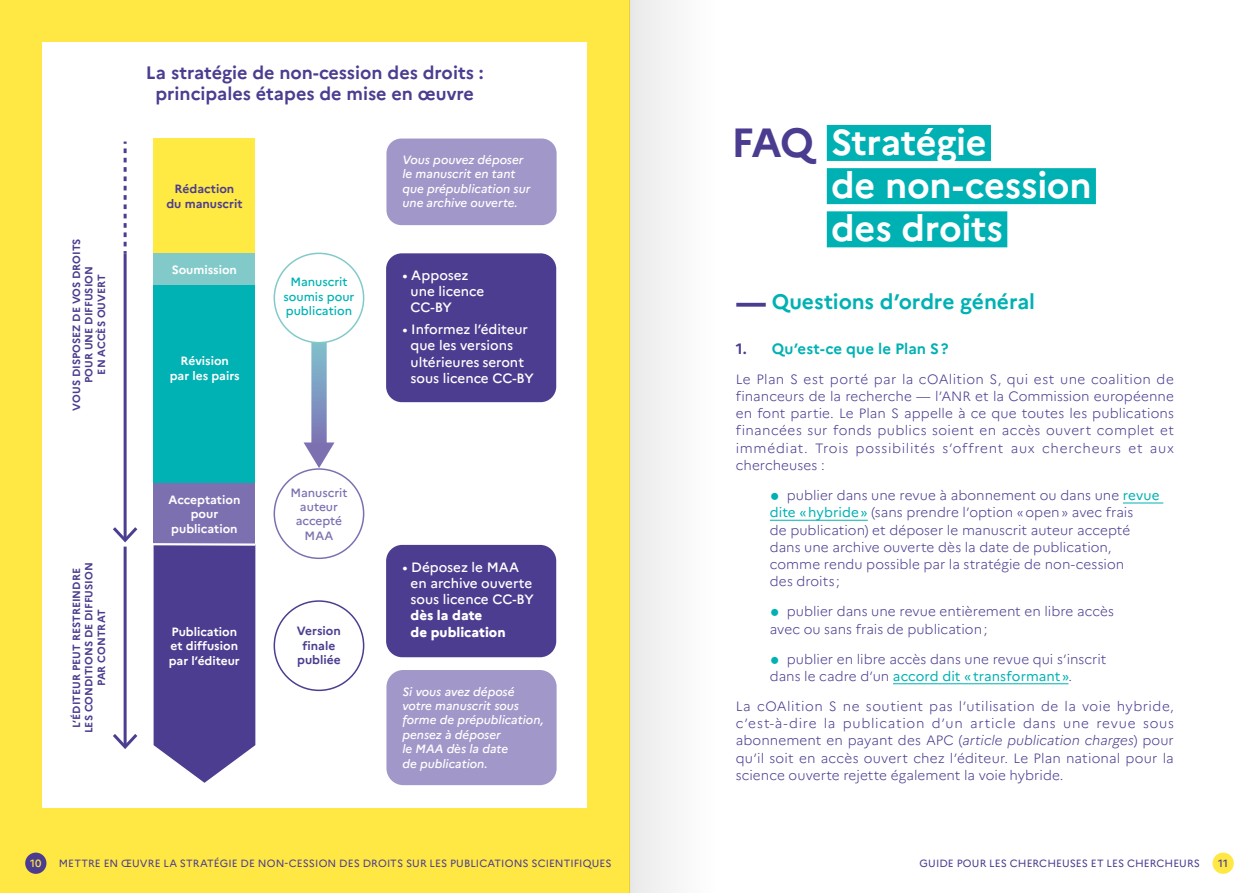
<style>
.page{position:relative;width:1259px;height:893px;background:#fff}
.page>*{position:absolute;margin:0;border:0;box-sizing:border-box;transform-origin:0 0}
.t1{font:700 36px/43.2px "Marianne";letter-spacing:-.01em;color:#fff}
.t2{font:700 21px "Marianne";letter-spacing:-.005em;color:#00b1b3}
.t3{font:700 18px/21.6px "Marianne";color:#4c3d90;text-align:center}
.t4{font:700 15px "Marianne";letter-spacing:.005em;color:#00b1b3}
.t5{font:300 13.5px/17.2px "Marianne";letter-spacing:.005em;color:#4c3c90}
.t6{font:500 13.5px/16.2px "Marianne";color:#fff}
.t7{font:800 13.5px/16.2px "Marianne";color:#fff}
.t8{font:italic 500 12px/14.4px "Marianne";color:#fff}
.t9{font:700 12px/14.4px "Marianne";color:#fff;text-align:center}
.t10{font:700 12px/14.4px "Marianne";color:#4c3d90;text-align:center}
.t11{font:500 12px/14.4px "Marianne";color:#00b2b3;text-align:center}
.t12{font:500 12px/14.4px "Marianne";color:#7d70b1;text-align:center}
.t13{font:10.5px "Marianne";letter-spacing:.005em;color:#4c3c90}
.t14{font:700 10.5px/12.6px "Marianne";color:#4c3d90;text-align:center}
.t15{font:500 10.5px "Marianne";color:#ffe843}
.t16{font:500 10.5px "Marianne";color:#4c3c90}
.s1{font-size:40.65px;color:#4c3c90}
.s2{font-weight:800;font-size:28.5px;color:#4c3c90}
.s3{color:#4c3c90}
.s4{font-weight:400;color:#00b1b3}
.s5{font-style:italic}
</style>
<div class="page">
<div style="left:827px;top:125px;width:164px;height:36px;background:#00b1b3"></div>
<div style="left:827px;top:168px;width:269px;height:36px;background:#00b1b3"></div>
<div style="left:827px;top:211px;width:180px;height:36px;background:#00b1b3"></div>
<hr style="left:1123px;top:503px;width:40px;height:1px;background:#00b1b3">
<hr style="left:770px;top:520px;width:98px;height:1px;background:#00b1b3">
<hr style="left:893px;top:683px;width:175px;height:1px;background:#00b1b3">
<div style="left:0;top:0;width:629px;height:893px;background:#ffe843"></div>
<div style="left:43px;top:43px;width:544px;height:765px;background:#fff"></div>
<div style="left:1212px;top:853px;width:21px;height:21px;background:#ffe843;border-radius:50%"></div>
<div style="left:25px;top:853px;width:21px;height:21px;background:#4c3c90;border-radius:50%"></div>
<svg style="left:303px;top:340px;width:31px;height:128px"></svg>
<div style="left:273px;top:468px;width:91px;height:91px;border:2px solid #7d70b1;border-radius:50%"></div>
<div style="left:273px;top:600px;width:91px;height:91px;border:2px solid #4c3d90;border-radius:50%"></div>
<div style="left:154px;top:139px;width:101px;height:114px;background:#ffe943"></div>
<div style="left:154px;top:253px;width:101px;height:230px;background:#00b2b3"></div>
<div style="left:154px;top:483px;width:101px;height:62px;background:#7d70b1"></div>
<div style="left:386px;top:139px;width:170px;height:86px;background:#a197c9;border-radius:15px"></div>
<div style="left:386px;top:670px;width:170px;height:115px;background:#a197c9;border-radius:17px"></div>
<div style="left:386px;top:545px;width:170px;height:112px;background:#4c3d90;border-radius:16px"></div>
<div style="left:154px;top:253px;width:101px;height:32px;background:#82caca"></div>
<div style="left:386px;top:253px;width:170px;height:149px;background:#4c3d90;border-radius:16px"></div>
<div style="left:274px;top:253px;width:90px;height:90px;background:#fff;border-radius:50%"></div>
<div style="left:273px;top:253px;width:91px;height:90px;border:2px solid #82caca;border-radius:50%"></div>
<hr style="left:124px;top:253px;width:3px;height:286px;background:#4c3d90">
<svg style="left:124px;top:142px;width:3px;height:111px"></svg>
<svg style="left:113px;top:527px;width:143px;height:256px"></svg>
<div style="left:629px;top:0;width:85px;height:893px;background:#f5f5f5"></div>
<p class="t14" style="left:70px;top:410px;width:173px;rotate:-90deg">VOUS DISPOSEZ DE VOS DROITS<br>POUR UNE DIFFUSION<br>EN ACCÈS OUVERT</p>
<p class="t14" style="left:70px;top:733px;width:172px;rotate:-90deg">L‘ÉDITEUR PEUT RESTREINDRE<br>LES CONDITIONS DE DIFFUSION<br>PAR CONTRAT</p>
<h3 class="t3" style="left:146px;top:62px;width:339px">La stratégie de non-cession des droits : principales étapes de mise en œuvre</h3>
<p class="t10" style="left:166px;top:182px;width:78px">Rédaction du manuscrit</p>
<p class="t9" style="left:172px;top:262px;width:67px">Soumission</p>
<p class="t9" style="left:170px;top:354px;width:71px">Révision par les pairs</p>
<p class="t11" style="left:283px;top:275px;width:72px">Manuscrit soumis pour publication</p>
<p class="t9" style="left:168px;top:492px;width:73px">Acceptation pour publication</p>
<p class="t9" style="left:169px;top:624px;width:72px;text-align:left">Publication et diffusion par l’éditeur</p>
<p class="t12" style="left:290px;top:485px;width:59px">Manuscrit auteur accepté<br>MAA</p>
<p class="t10" style="left:297px;top:624px;width:45px">Version finale publiée</p>
<p class="t8" style="left:402px;top:153px;width:129px">Vous pouvez déposer le manuscrit en tant que prépublication sur une archive ouverte.</p>
<p class="t6" style="left:410px;top:267px;width:75px;text-indent:-8px">• Apposez une licence<br>CC-BY</p>
<p class="t6" style="left:410px;top:321px;width:125px;text-indent:-8px">• Informez l’éditeur que les versions ultérieures seront sous licence CC-BY</p>
<p class="t6" style="left:410px;top:559px;width:125px;text-indent:-8px">• Déposez le MAA en archive ouverte sous licence CC-BY</p>
<p class="t7" style="left:410px;top:607px;width:97px">dès la date<br>de publication</p>
<p class="t8" style="left:402px;top:684px;width:143px">Si vous avez déposé votre manuscrit sous forme de prépublication, pensez à déposer<br>le MAA dès la date<br>de publication.</p>
<h1 class="t1" style="left:831px;top:120px;width:262px;text-indent:-99px"><span class="s1">FAQ</span> Stratégie<br>de non-cession des droits</h1>
<h2 class="t2" style="left:736px;top:288px;width:301px"><span class="s2">—</span> Questions d’ordre général</h2>
<p class="t4" style="left:736px;top:339px;width:214px"><span class="s3">1.</span> Qu’est-ce que le Plan S?</p>
<p class="t5" style="left:736px;top:370px;width:440px;text-align:justify">Le Plan S est porté par la cOAlition S, qui est une coalition de financeurs de la recherche — l’ANR et la Commission européenne en font partie. Le Plan S appelle à ce que toutes les publications financées sur fonds publics soient en accès ouvert complet et immédiat. Trois possibilités s’offrent aux chercheurs et aux chercheuses :</p>
<p class="t5" style="left:770px;top:486px;width:391px;text-indent:17px">publier dans une revue à abonnement ou dans une <span class="s4">revue dite «hybride»</span> (sans prendre l’option «open» avec frais<br>de publication) et déposer le manuscrit auteur accepté dans une archive ouverte dès la date de publication, comme rendu possible par la stratégie de non-cession<br>des droits;</p>
<p class="t5" style="left:770px;top:603px;width:346px;text-indent:17px">publier dans une revue entièrement en libre accès avec ou sans frais de publication;</p>
<p class="t5" style="left:770px;top:650px;width:338px;text-indent:17px">publier en libre accès dans une revue qui s’inscrit dans le cadre d’un <span class="s4">accord dit «transformant»</span>.</p>
<p class="t5" style="left:736px;top:697px;width:439px;text-align:justify">La cOAlition S ne soutient pas l’utilisation de la voie hybride, c’est-à-dire la publication d’un article dans une revue sous abonnement en payant des APC (<span class="s5">article publication charges</span>) pour qu’il soit en accès ouvert chez l’éditeur. Le Plan national pour la science ouverte rejette également la voie hybride.</p>
<p class="t15" style="left:30px;top:857px;width:13px">10</p>
<p class="t13" style="left:59px;top:857px;width:554px">METTRE EN ŒUVRE LA STRATÉGIE DE NON-CESSION DES DROITS SUR LES PUBLICATIONS SCIENTIFIQUES</p>
<p class="t13" style="left:919px;top:857px;width:282px">GUIDE POUR LES CHERCHEUSES ET LES CHERCHEURS</p>
<p class="t16" style="left:1218px;top:857px;width:11px">11</p>
</div>
